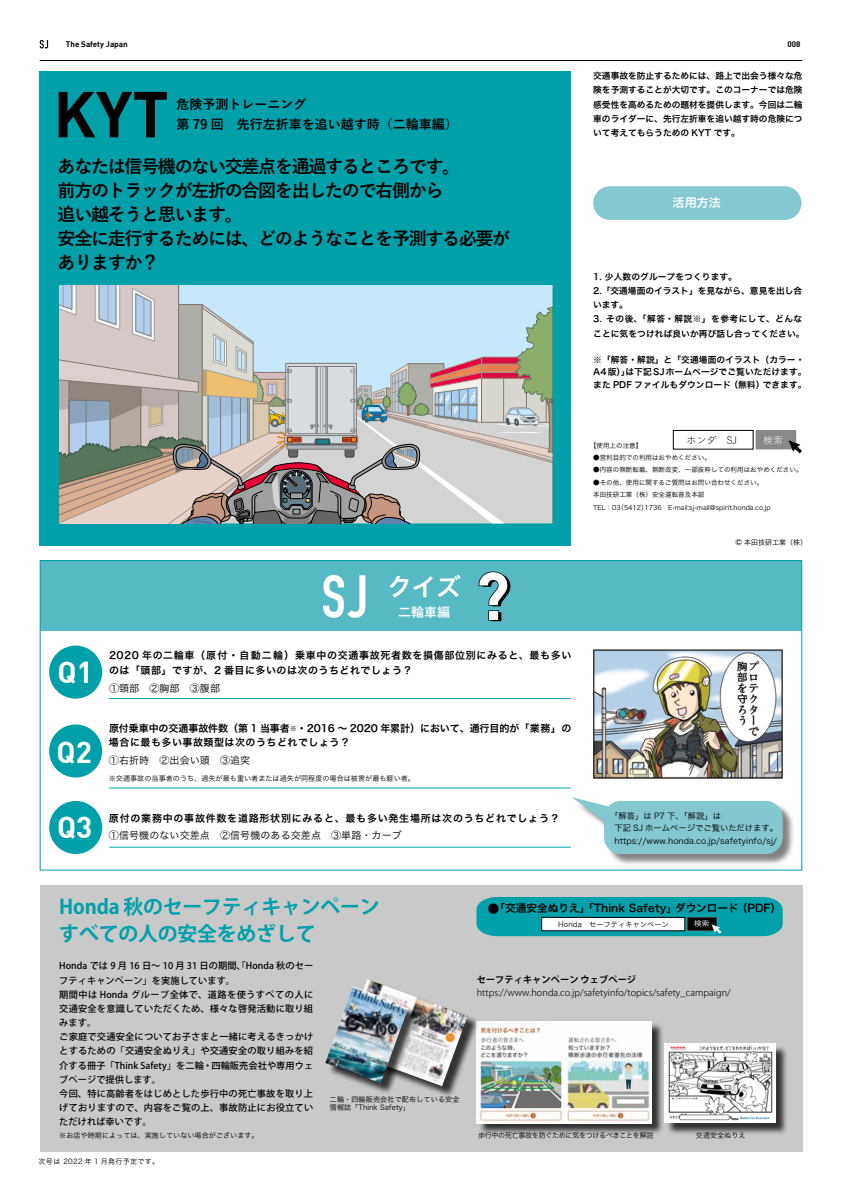
<style>
.page{position:relative;width:842px;height:1191px;background:#fff}
.page>*{position:absolute;margin:0;border:0;box-sizing:border-box;transform-origin:0 0}
.t1{font:700 66.5px "DIN";color:#fff}
.t2{font:700 63.8px "DIN";color:#000}
.t3{font:700 29.8px "DIN";color:#fff}
.t4{font:24.4px "Hira Kaku Pro N W6";color:#fff}
.t5{font:700 19.9px/26.5px "Koz Go Pro";letter-spacing:-.01em;color:#00a0aa}
.t6{font:700 18.1px/24.1px "Yu Go";letter-spacing:-.075em;color:#000}
.t7{font:700 13px/19.8px "Yu Go";color:#000}
.t8{font:700 13px "Yu Go";color:#fff}
.t9{font:12px "Hira Kaku Pro N W6";color:#fff}
.t10{font:11.4px "Koz Go Pro";color:#000}
.t11{font:10.6px "Hira Kaku Pro W6";color:#000}
.t12{font:10.1px "Koburina Go Std W1";color:#000}
.t13{font:10.1px "Koburina Go Std W1";color:#fff}
.t14{font:10px/14.2px "Hira Kaku Pro N W6";letter-spacing:.05em;color:#000}
.t15{font:10px/14.2px "Hira Kaku Pro N W6";letter-spacing:-.005em;color:#000}
.t16{font:10px "Hira Kaku Pro N W3";letter-spacing:.01em;color:#000}
.t17{font:10px "Hira Kaku Pro N W6";letter-spacing:.075em;color:#000}
.t18{font:500 9.2px/14.2px "Koz Go Pro";letter-spacing:.02em;color:#000}
.t19{font:300 9.2px "Koz Go Pro";letter-spacing:.005em;color:#000}
.t20{font:700 9.2px "Koz Go Pro";letter-spacing:.005em;color:#000}
.t21{font:8.7px/14.2px "Hira Kaku Pro N W6";letter-spacing:.01em;color:#000}
.t22{font:8.3px/12.5px "Hira Kaku Pro N W3";letter-spacing:.01em;color:#000}
.t23{font:700 8px "DIN";color:#000}
.t24{font:7.1px/8.5px "Hira Kaku Pro W3";letter-spacing:.005em;color:#000}
.t25{font:7.1px "Hira Kaku Pro N W3";letter-spacing:.005em;color:#000}
.t26{font:7.1px "Hira Kaku Pro W3";letter-spacing:-.05em;color:#000}
.t27{font:7.1px "Hira Kaku Pro W3";letter-spacing:.025em;color:#000}
.t28{font:7px "Hira Kaku Pro N W3";letter-spacing:.05em;color:#000}
.t29{font:7px "Koz Go Pr 6 N";color:#fff;scale:1.07 1}
.t30{font:6.5px/12.4px "Hira Kaku Pro N W3";color:#000}
.s1{font-size:7.1px}
.s2{font-size:12.8px}
</style>
<div class="page">
<div style="left:40px;top:72px;width:531px;height:474px;background:#00a0aa"></div>
<svg style="left:40px;top:40px;width:8px;height:8px"></svg>
<hr style="left:40px;top:60px;width:762px;height:1px;background:#000">
<div style="left:49px;top:645px;width:53px;height:53px;background:#00a0aa;border-radius:50%"></div>
<div style="left:49px;top:724px;width:53px;height:53px;background:#00a0aa;border-radius:50%"></div>
<div style="left:49px;top:801px;width:53px;height:53px;background:#00a0aa;border-radius:50%"></div>
<div style="left:40px;top:560px;width:762px;height:70px;background:#56b9c3"></div>
<div style="left:574px;top:799px;width:221px;height:67px;background:#000;opacity:.5"></div>
<svg style="left:572px;top:797px;width:211px;height:57px"></svg>
<svg style="left:323px;top:575px;width:42px;height:43px"></svg>
<svg style="left:478px;top:571px;width:30px;height:50px"></svg>
<div style="left:673px;top:430px;width:80px;height:19px;border:1px solid #000"></div>
<svg style="left:756px;top:430px;width:46px;height:23px"></svg>
<div style="left:593px;top:186px;width:208px;height:34px;background:#84c9d0;border-radius:17px"></div>
<hr style="left:109px;top:698px;width:462px;height:1px;background:#00a0aa">
<hr style="left:109px;top:787px;width:462px;height:1px;background:#00a0aa">
<hr style="left:109px;top:847px;width:462px;height:1px;background:#00a0aa">
<div style="left:40px;top:884px;width:762px;height:267px;background:#c9c9c9"></div>
<svg style="left:476px;top:897px;width:307px;height:39px;background:#2aa5ad"></svg>
<div style="left:478px;top:1022px;width:186px;height:113px;background:#000;opacity:.75"></div>
<img style="left:476px;top:1021px;width:176px;height:102px">
<div style="left:666px;top:1045px;width:122px;height:90px;background:#000;opacity:.75"></div>
<img style="left:665px;top:1044px;width:111px;height:79px">
<div style="left:344px;top:981px;width:135px;height:117px;background:#000;opacity:.75"></div>
<img style="left:344px;top:979px;width:124px;height:107px">
<div style="left:327px;top:988px;width:94px;height:107px;background:#000;opacity:.75"></div>
<img style="left:325px;top:986px;width:84px;height:97px">
<img style="left:593px;top:650px;width:190px;height:128px">
<svg style="left:59px;top:285px;width:494px;height:238px;background:#bbbebe"></svg>
<p class="t23" style="left:66px;top:38px;width:63px">The Safety Japan</p>
<p class="t23" style="left:787px;top:39px;width:15px">008</p>
<h2 class="t2" style="left:53px;top:73px;width:117px">KYT</h2>
<h3 class="t7" style="left:176px;top:95px;width:283px">危険予測トレーニング<br>第 79 回　先行左折車を追い越す時（二輪車編）</h3>
<h3 class="t6" style="left:58px;top:155px;width:454px">あなたは信号機のない交差点を通過するところです。<br>前方のトラックが左折の合図を出したので右側から<br>追い越そうと思います。<br>安全に走行するためには、どのようなことを予測する必要がありますか？</h3>
<h3 class="t3" style="left:58px;top:653px;width:37px">Q1</h3>
<h3 class="t3" style="left:57px;top:733px;width:37px">Q2</h3>
<h3 class="t4" style="left:388px;top:565px;width:75px">クイズ</h3>
<h3 class="t8" style="left:398px;top:605px;width:54px">二輪車編</h3>
<h1 class="t1" style="left:475px;top:552px;width:36px">?</h1>
<p class="t14" style="left:109px;top:648px;width:464px">2020 年の二輪車（原付・自動二輪）乗車中の交通事故死者数を損傷部位別にみると、最も多いのは「頭部」ですが、2 番目に多いのは次のうちどれでしょう？</p>
<p class="t16" style="left:109px;top:679px;width:112px">①頸部　②胸部　③腹部</p>
<p class="t15" style="left:109px;top:720px;width:464px">原付乗車中の交通事故件数（第 1 当事者<span class="s1">※</span>・2016 ～ 2020 年累計）において、通行目的が「業務」の場合に最も多い事故類型は次のうちどれでしょう？</p>
<p class="t16" style="left:109px;top:751px;width:143px">①右折時　②出会い頭　③追突</p>
<p class="t25" style="left:109px;top:771px;width:308px">※交通事故の当事者のうち、過失が最も重い者または過失が同程度の場合は被害が最も軽い者。</p>
<p class="t21" style="left:593px;top:69px;width:211px;text-align:justify">交通事故を防止するためには、路上で出会う様々な危険を予測することが大切です。このコーナーでは危険感受性を高めるための題材を提供します。今回は二輪車のライダーに、先行左折車を追い越す時の危険について考えてもらうための KYT です。</p>
<h3 class="t9" style="left:673px;top:191px;width:50px">活用方法</h3>
<p class="t21" style="left:593px;top:269px;width:211px">1. 少人数のグループをつくります。<br>2.「交通場面のイラスト」を見ながら、意見を出し合います。</p>
<p class="t21" style="left:593px;top:312px;width:213px">3. その後、「解答・解説※」を参考にして、どんなことに気をつければ良いか再び話し合ってください。</p>
<p class="t21" style="left:593px;top:353px;width:222px;line-height:12.4px">※「解答・解説」と「交通場面のイラスト（カラー・ 　<br>A4版）」は下記SJホームページでご覧いただけます。また PDF ファイルもダウンロード（無料）できます。</p>
<p class="t12" style="left:686px;top:432px;width:52px">ホンダ　SJ</p>
<p class="t13" style="left:763px;top:432px;width:22px">検索</p>
<p class="t30" style="left:590px;top:438px;width:54px">【使用上の注意】</p>
<p class="t30" style="left:593px;top:451px;width:119px">●営利目的での利用はおやめください。</p>
<p class="t30" style="left:593px;top:463px;width:211px">●内容の無断転載、無断改変、一部抜粋しての利用はおやめください。</p>
<p class="t30" style="left:593px;top:476px;width:179px">●その他、使用に関するご質問はお問い合わせください。本田技研工業（株）安全運転普及本部<br>TEL：03（5412）1736　E-mail:sj-mail@spirit.honda.co.jp</p>
<p class="t28" style="left:735px;top:536px;width:74px"><span class="s2">©</span> 本田技研工業（株）</p>
<h3 class="t3" style="left:57px;top:808px;width:37px">Q3</h3>
<p class="t22" style="left:614px;top:808px;width:165px;text-indent:-4px">「解答」は P7 下、「解説」は<br>下記 SJ ホームページでご覧いただけます。https://www.honda.co.jp/safetyinfo/sj/</p>
<p class="t17" style="left:109px;top:809px;width:452px">原付の業務中の事故件数を道路形状別にみると、最も多い発生場所は次のうちどれでしょう？</p>
<p class="t16" style="left:109px;top:826px;width:294px">①信号機のない交差点　②信号機のある交差点　③単路・カーブ</p>
<h3 class="t5" style="left:59px;top:894px;width:322px">Honda 秋のセーフティキャンペーンすべての人の安全をめざして</h3>
<p class="t18" style="left:59px;top:959px;width:256px">Honda では 9 月 16 日～ 10 月 31 日の期間、「Honda 秋のセーフティキャンペーン」を実施しています。<br>期間中は Honda グループ全体で、道路を使うすべての人に交通安全を意識していただくため、様々な啓発活動に取り組みます。<br>ご家庭で交通安全についてお子さまと一緒に考えるきっかけとするための「交通安全ぬりえ」や交通安全の取り組みを紹介する冊子「Think Safety」を二輪・四輪販売会社や専用ウェブページで提供します。<br>今回、特に高齢者をはじめとした歩行中の死亡事故を取り上げておりますので、内容をご覧の上、事故防止にお役立ていただければ幸いです。</p>
<p class="t24" style="left:59px;top:1130px;width:201px">※お店や時期によっては、実施していない場合がございます。</p>
<p class="t28" style="left:39px;top:1154px;width:122px">次号は 2022 年 1 月発行予定です。</p>
<p class="t24" style="left:330px;top:1094px;width:131px">二輪・四輪販売会社で配布している安全情報誌「Think Safety」</p>
<h3 class="t10" style="left:488px;top:901px;width:13px">●</h3>
<p class="t11" style="left:495px;top:898px;width:288px">「交通安全ぬりえ」「Think Safety」ダウンロード（PDF）</p>
<p class="t27" style="left:558px;top:918px;width:112px">Honda　セーフティキャンペーン</p>
<p class="t29" style="left:694px;top:919px;width:16px">検索</p>
<p class="t20" style="left:477px;top:973px;width:161px">セーフティキャンペーン ウェブページ</p>
<p class="t19" style="left:477px;top:987px;width:256px">https://www.honda.co.jp/safetyinfo/topics/safety_campaign/</p>
<p class="t26" style="left:478px;top:1129px;width:177px">歩行中の死亡事故を防ぐために気をつけるべきことを解説</p>
<p class="t24" style="left:696px;top:1130px;width:51px">交通安全ぬりえ</p>
</div>
